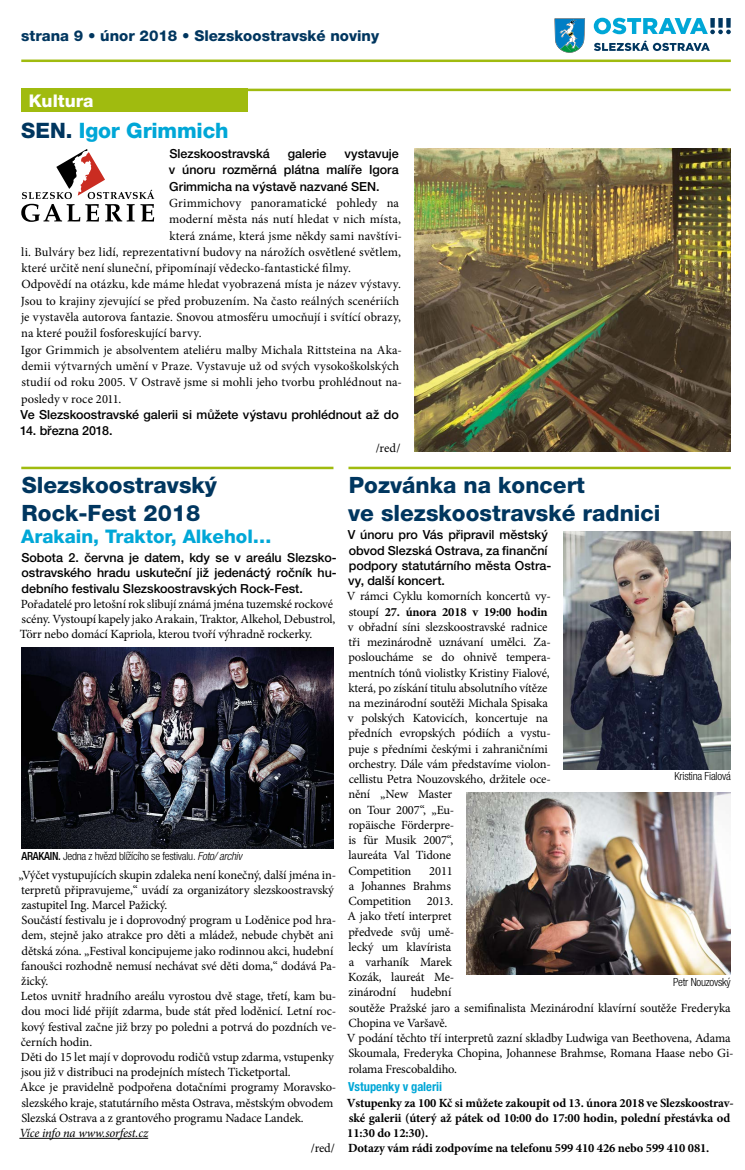
<style>
.page{position:relative;width:745px;height:1170px;background:#fff}
.page>*{position:absolute;margin:0;border:0;box-sizing:border-box;transform-origin:0 0}
.t1{font:800 22.5px/27.2px "Helvetica Neue LT Pro";color:#00365f}
.t2{font:800 21.25px "Helvetica Neue LT Pro";letter-spacing:-.01em;color:#00a7d7}
.t3{font:800 18.75px "Helvetica Neue LT Pro";color:#00a7d7}
.t4{font:800 17.5px "Helvetica Neue LT Pro";color:#fff}
.t5{font:800 15px "Helvetica Neue LT Pro";color:#00365f}
.t6{font:12.5px/15.2px "Minion Pro";letter-spacing:-.01em;color:#000}
.t7{font:500 12.5px/15.2px "Helvetica Neue LT Pro";color:#000;text-align:justify}
.t8{font:700 12.5px/15.2px "Minion Pro";letter-spacing:-.01em;color:#000}
.t9{font:12.5px "Minion Pro";letter-spacing:.01em;color:#000}
.t10{font:italic 12.5px "Minion Pro";letter-spacing:-.02em;color:#000}
.t11{font:700 condensed 12.5px "Helvetica Neue LT Pro";letter-spacing:-.005em;color:#00a7d7}
.t12{font:300 condensed 11.25px "Helvetica Neue LT Pro";letter-spacing:-.02em;color:#000}
.s1{color:#00365f}
.s2{font-weight:500}
.s3{font-style:italic}
.s4{font-weight:700}
</style>
<div class="page">
<img style="left:21px;top:648px;width:312px;height:200px">
<hr style="left:19px;top:1137px;width:129px;height:1px;background:#000">
<svg style="left:554px;top:18px;width:31px;height:35px"></svg>
<svg style="left:593px;top:18px;width:137px;height:16px"></svg>
<svg style="left:594px;top:40px;width:115px;height:11px"></svg>
<hr style="left:21px;top:60px;width:709px;height:2px;background:#a0bb0f">
<hr style="left:21px;top:89px;width:709px;height:2px;background:#a0bb0f">
<div style="left:21px;top:89px;width:226px;height:23px;background:#a0bb0f"></div>
<hr style="left:21px;top:466px;width:312px;height:3px;background:#a0bb0f">
<img style="left:414px;top:149px;width:316px;height:302px">
<svg style="left:21px;top:149px;width:133px;height:73px"></svg>
<img style="left:466px;top:792px;width:264px;height:182px">
<img style="left:563px;top:531px;width:167px;height:238px">
<hr style="left:348px;top:466px;width:382px;height:3px;background:#a0bb0f">
<p class="t5" style="left:21px;top:27px;width:359px">strana 9 • únor 2018 • Slezskoostravské noviny</p>
<h3 class="t4" style="left:29px;top:90px;width:66px">Kultura</h3>
<h2 class="t2" style="left:21px;top:118px;width:208px"><span class="s1">SEN.</span> Igor Grimmich</h2>
<p class="t7" style="left:169px;top:146px;width:102px">Slezskoostravská</p>
<p class="t7" style="left:287px;top:146px;width:40px">galerie</p>
<p class="t7" style="left:169px;top:145px;width:231px;line-height:16.4px;text-indent:175px">vystavuje v únoru rozměrná plátna malíře Igora Grimmicha na výstavě nazvané SEN.</p>
<p class="t6" style="left:169px;top:195px;width:231px">Grimmichovy panoramatické pohledy na</p>
<p class="t6" style="left:169px;top:212px;width:233px">moderní města nás nutí hledat v nich místa,</p>
<p class="t6" style="left:169px;top:228px;width:234px">která známe, která jsme někdy sami navštívi-</p>
<p class="t6" style="left:21px;top:244px;width:381px">li. Bulváry bez lidí, reprezentativní budovy na nárožích osvětlené světlem,</p>
<p class="t6" style="left:21px;top:260px;width:331px">které určitě není sluneční, připomínají vědecko-fantastické filmy.</p>
<p class="t9" style="left:21px;top:276px;width:381px">Odpovědí na otázku, kde máme hledat vyobrazená místa je název výstavy.</p>
<p class="t6" style="left:21px;top:293px;width:379px">Jsou to krajiny zjevující se před probuzením. Na často reálných scenériích</p>
<p class="t6" style="left:21px;top:309px;width:381px">je vystavěla autorova fantazie. Snovou atmosféru umocňují i svítící obrazy,</p>
<p class="t6" style="left:21px;top:326px;width:182px">na které použil fosforeskující barvy.</p>
<p class="t6" style="left:21px;top:342px;width:382px">Igor Grimmich je absolventem ateliéru malby Michala Rittsteina na Aka-</p>
<p class="t9" style="left:22px;top:358px;width:379px">demii výtvarných umění v Praze. Vystavuje už od svých vysokoškolských</p>
<p class="t6" style="left:21px;top:375px;width:382px">studií od roku 2005. V Ostravě jsme si mohli jeho tvorbu prohlédnout na-</p>
<p class="t6" style="left:21px;top:391px;width:102px">posledy v roce 2011.</p>
<p class="t7" style="left:21px;top:407px;width:379px">Ve Slezskoostravské galerii si můžete výstavu prohlédnout až do</p>
<p class="t7" style="left:20px;top:423px;width:94px">14. března 2018.</p>
<p class="t6" style="left:375px;top:440px;width:26px">/red/</p>
<h1 class="t1" style="left:22px;top:471px;width:197px">Slezskoostravský<br>Rock-Fest 2018</h1>
<h3 class="t3" style="left:21px;top:525px;width:252px">Arakain, Traktor, Alkehol…</h3>
<p class="t7" style="left:21px;top:550px;width:317px">Sobota 2. června je datem, kdy se v areálu Slezsko&shy;ostravského hradu uskuteční již jedenáctý ročník hu&shy;debního festivalu Slezskoostravských Rock-Fest.</p>
<p class="t6" style="left:20px;top:596px;width:316px">Pořadatelé pro letošní rok slibují známá jména tuzemské rockové scény. Vystoupí kapely jako Arakain, Traktor, Alkehol, Debustrol,<br>Törr nebo domácí Kapriola, kterou tvoří výhradně rockerky.</p>
<p class="t12" style="left:21px;top:849px;width:222px"><span class="s2">ARAKAIN.</span> Jedna z hvězd blížícího se festivalu. <span class="s3">Foto/ archiv</span></p>
<p class="t6" style="left:19px;top:866px;width:319px">„Výčet vystupujících skupin zdaleka není konečný, další jména in&shy;terpretů připravujeme,“ uvádí za organizátory slezskoostravský zastupitel Ing. Marcel Pažický.<br>Součástí festivalu je i doprovodný program u Loděnice pod hra&shy;dem, stejně jako atrakce pro děti a mládež, nebude chybět ani dětská zóna. „Festival koncipujeme jako rodinnou akci, hudební fanoušci rozhodně nemusí nechávat své děti doma,“ dodává Pa&shy;žický.<br>Letos uvnitř hradního areálu vyrostou dvě stage, třetí, kam bu&shy;dou moci lidé přijít zdarma, bude stát před loděnicí. Letní roc&shy;kový festival začne již brzy po poledni a potrvá do pozdních ve&shy;černích hodin.<br>Děti do 15 let mají v doprovodu rodičů vstup zdarma, vstupenky jsou již v distribuci na prodejních místech Ticketportal.<br>Akce je pravidelně podpořena dotačními programy Moravsko&shy;slezského kraje, statutárního města Ostrava, městským obvodem Slezská Ostrava a z grantového programu Nadace Landek.</p>
<p class="t10" style="left:19px;top:1124px;width:130px">Více info na www.sorfest.cz</p>
<p class="t6" style="left:310px;top:1140px;width:26px">/red/</p>
<h1 class="t1" style="left:348px;top:471px;width:314px">Pozvánka na koncert<br>ve slezskoostravské radnici</h1>
<p class="t7" style="left:347px;top:527px;width:205px;text-align:left">V únoru pro Vás připravil městský obvod Slezská Ostrava, za finanční podpory statutárního města Ostra&shy;vy, další koncert.</p>
<p class="t6" style="left:346px;top:588px;width:206px">V rámci Cyklu komorních koncertů vy&shy;stoupí <span class="s4">27. února 2018 v 19:00 hodin </span>v obřadní síni slezskoostravské radnice tři mezinárodně uznávaní umělci. Za&shy;posloucháme se do ohnivě tempera&shy;mentních tónů violistky Kristiny Fialové, která, po získání titulu absolutního vítěze na mezinárodní soutěži Michala Spisaka v polských Katovicích, koncertuje na předních evropských pódiích a vystu&shy;puje s předními českými i zahraničními orchestry. Dále vám představíme violon&shy;cellistu Petra Nouzovského, držitele oce&shy;nění „New Master<br>on Tour 2007“, „Eu-<br>ropäische Förderpre-<br>is für Musik 2007“,<br>laureáta Val Tidone<br>Competition</p>
<p class="t12" style="left:674px;top:769px;width:58px">Kristina Fialová</p>
<p class="t6" style="left:346px;top:862px;width:388px;text-indent:83px">2011<br>a Johannes Brahms<br>Competition 2013.<br>A jako třetí interpret<br>předvede svůj umě-<br>lecký um klavírista<br>a varhaník Marek<br>Kozák, laureát Me-<br>zinárodní hudební<br>soutěže Pražské jaro a semifinalista Mezinárodní klavírní soutěže Frederyka<br>Chopina ve Varšavě.<br>V podání těchto tří interpretů zazní skladby Ludwiga van Beethovena, Adama<br>Skoumala, Frederyka Chopina, Johannese Brahmse, Romana Haase nebo Gi&shy;rolama Frescobaldiho.</p>
<p class="t11" style="left:348px;top:1079px;width:95px">Vstupenky v galerii</p>
<p class="t8" style="left:346px;top:1094px;width:388px">Vstupenky za 100 Kč si můžete zakoupit od 13. února 2018 ve Slezskoostrav&shy;ské galerii (úterý až pátek od 10:00 do 17:00 hodin, polední přestávka od 11:30 do 12:30).<br>Dotazy vám rádi zodpovíme na telefonu 599 410 426 nebo 599 410 081.</p>
<p class="t12" style="left:672px;top:975px;width:59px">Petr Nouzovský</p>
</div>
